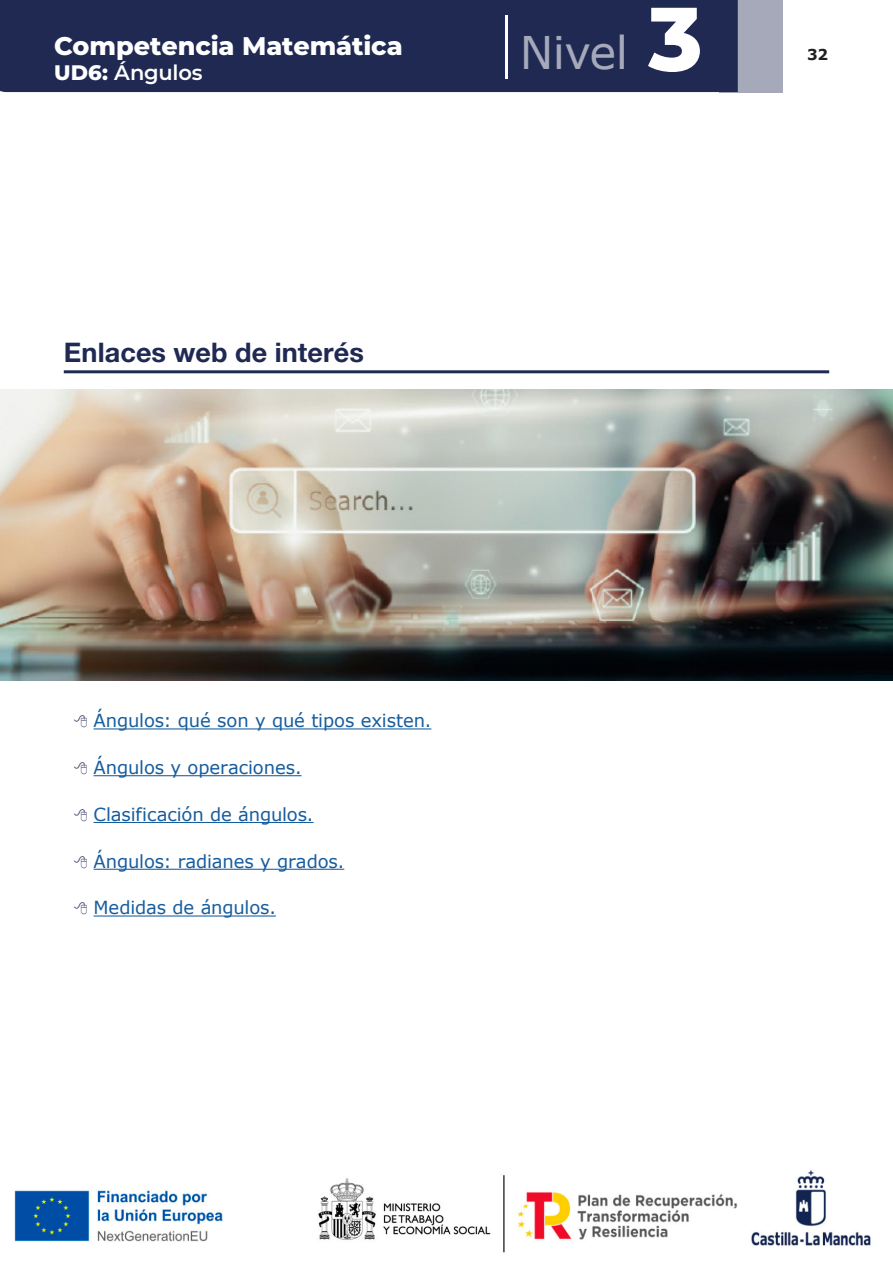
<style>
.page{position:relative;width:893px;height:1263px;background:#fff}
.page>*{position:absolute;margin:0;border:0;box-sizing:border-box;transform-origin:0 0}
.t1{font:45px "Verdana";letter-spacing:-.015em;color:#a5a9ba}
._1__TITULO{font:27px "Helvetica Neue LT 75 Bd";letter-spacing:.005em;color:#1f2952}
.t2{font:800 25.5px "Montserrat";letter-spacing:-.005em;color:#fff}
.t3{font:600 21px "Montserrat";letter-spacing:-.01em;color:#fff}
.t4{font:18px "Verdana";letter-spacing:-.005em;color:#175d9e}
.t5{font:700 15px "Verdana";color:#231f20}
.s1{font-weight:800}
.s2{font-family:"Montserrat";font-weight:800;font-size:90px;color:#fff}
</style>
<div class="page">
<img style="left:14px;top:1170px;width:857px;height:83px">
<div style="left:719px;top:0;width:63px;height:92px;background:#a5a9ba"></div>
<div style="left:0;top:0;width:738px;height:92px;background:#1f2952"></div>
<hr style="left:505px;top:16px;width:2px;height:63px;background:#fff">
<hr style="left:64px;top:370px;width:765px;height:3px;background:#1f2952">
<hr style="left:94px;top:728px;width:337px;height:1px;background:#175d9e">
<hr style="left:94px;top:775px;width:208px;height:1px;background:#175d9e">
<hr style="left:94px;top:822px;width:219px;height:1px;background:#175d9e">
<hr style="left:94px;top:869px;width:250px;height:1px;background:#175d9e">
<hr style="left:94px;top:915px;width:182px;height:1px;background:#175d9e">
<img style="left:0;top:389px;width:893px;height:292px">
<h3 class="t2" style="left:54px;top:27px;width:350px">Competencia Matemática</h3>
<p class="t3" style="left:54px;top:58px;width:150px"><span class="s1">UD6:</span> Ángulos</p>
<p class="_1__TITULO" style="left:64px;top:335px;width:302px">Enlaces web de interés</p>
<h1 class="t1" style="left:520px;top:22px;width:184px">Nivel <span class="s2">3</span></h1>
<p class="t5" style="left:807px;top:44px;width:22px">32</p>
<p class="t4" style="left:94px;top:708px;width:339px">Ángulos: qué son y qué tipos existen.</p>
<p class="t4" style="left:94px;top:755px;width:209px">Ángulos y operaciones.</p>
<p class="t4" style="left:94px;top:802px;width:221px">Clasificación de ángulos.</p>
<p class="t4" style="left:94px;top:849px;width:252px">Ángulos: radianes y grados.</p>
<p class="t4" style="left:94px;top:895px;width:184px">Medidas de ángulos.</p>
</div>
